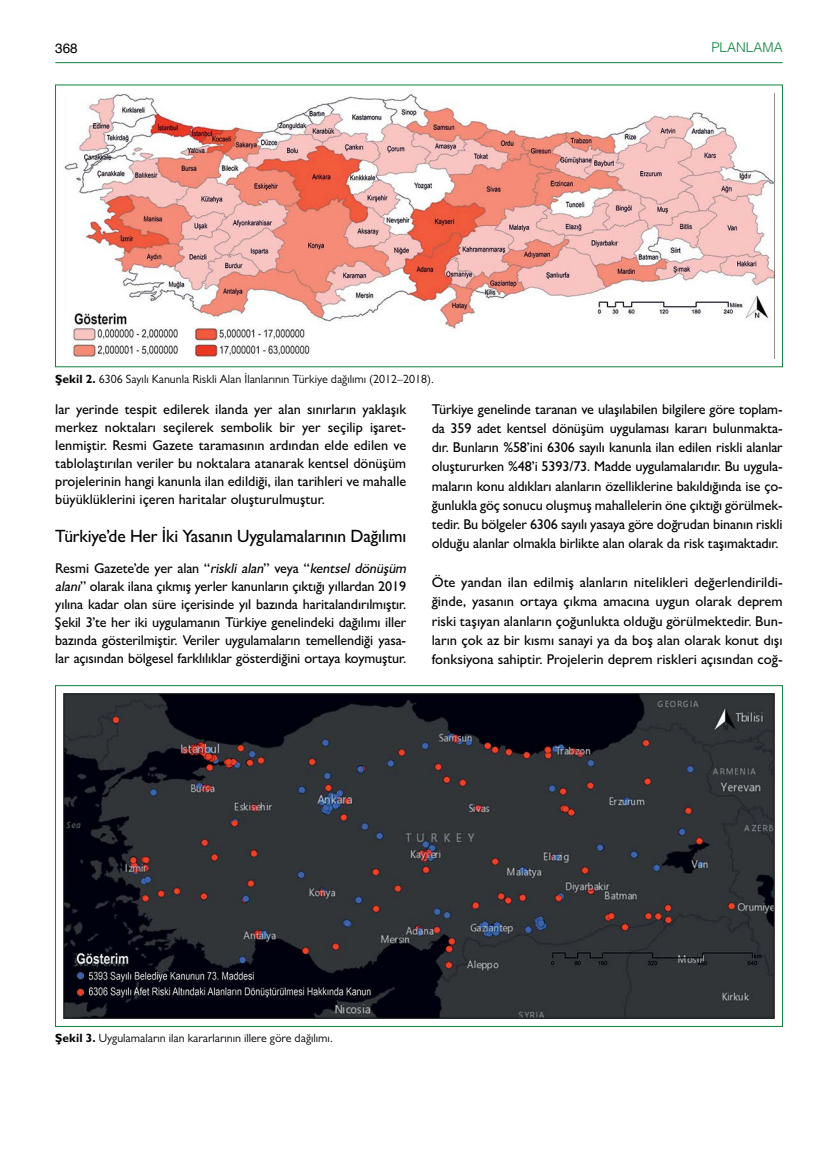
<style>
.page{position:relative;width:838px;height:1170px;background:#fff}
.page>*{position:absolute;margin:0;border:0;box-sizing:border-box;transform-origin:0 0}
.t1{font:500 17.85px "Gill Sans MT Pro";letter-spacing:-.01em;color:#000}
.t2{font:500 14.25px/19.2px "Gill Sans MT Pro";letter-spacing:-.01em;color:#000;text-align:justify}
.t3{font:300 13.5px "Helvetica";color:#0f8140}
.t4{font:13.5px "Helvetica";color:#000}
.t5{font:12px "Gill Sans MT Pro";color:#000}
.s1{font-weight:700}
.s2{font-style:italic}
</style>
<div class="page">
<hr style="left:55px;top:62px;width:727px;height:1px;background:#0f8140">
<img style="left:64px;top:694px;width:710px;height:324px">
<img style="left:64px;top:93px;width:710px;height:264px">
<p class="t4" style="left:55px;top:37px;width:24px">368</p>
<p class="t3" style="left:711px;top:36px;width:73px">PLANLAMA</p>
<p class="t5" style="left:55px;top:371px;width:380px"><span class="s1">Şekil 2.</span> 6306 Sayılı Kanunla Riskli Alan İlanlarının Türkiye dağılımı (2012–2018).</p>
<p class="t2" style="left:55px;top:399px;width:352px;line-height:18.1px">lar yerinde tespit edilerek ilanda yer alan sınırların yaklaşık merkez noktaları seçilerek sembolik bir yer seçilip işaret&shy;lenmiştir. Resmi Gazete taramasının ardından elde edilen ve tablolaştırılan veriler bu noktalara atanarak kentsel dönüşüm projelerinin hangi kanunla ilan edildiği, ilan tarihleri ve mahalle büyüklüklerini içeren haritalar oluşturulmuştur.</p>
<p class="t1" style="left:55px;top:525px;width:352px">Türkiye’de Her İki Yasanın Uygulamalarının Dağılımı</p>
<p class="t2" style="left:55px;top:558px;width:355px;line-height:18.1px;text-align:left">Resmi Gazete’de yer alan “<span class="s2">riskli alan</span>” veya “<span class="s2">kentsel dönüşüm alanı</span>” olarak ilana çıkmış yerler kanunların çıktığı yıllardan 2019 yılına kadar olan süre içerisinde yıl bazında haritalandırılmıştır.<br>Şekil 3’te her iki uygulamanın Türkiye genelindeki dağılımı iller bazında gösterilmiştir. Veriler uygulamaların temellendiği yasa&shy;lar açısından bölgesel farklılıklar gösterdiğini ortaya koymuştur.</p>
<p class="t2" style="left:432px;top:399px;width:352px">Türkiye genelinde taranan ve ulaşılabilen bilgilere göre toplam&shy;da 359 adet kentsel dönüşüm uygulaması kararı bulunmakta&shy;dır. Bunların %58’ini 6306 sayılı kanunla ilan edilen riskli alanlar oluştururken %48’i 5393/73. Madde uygulamalarıdır. Bu uygula&shy;maların konu aldıkları alanların özelliklerine bakıldığında ise ço&shy;ğunlukla göç sonucu oluşmuş mahallelerin öne çıktığı görülmek&shy;tedir. Bu bölgeler 6306 sayılı yasaya göre doğrudan binanın riskli olduğu alanlar olmakla birlikte alan olarak da risk taşımaktadır.</p>
<p class="t2" style="left:432px;top:572px;width:352px">Öte yandan ilan edilmiş alanların nitelikleri değerlendirildi&shy;ğinde, yasanın ortaya çıkma amacına uygun olarak deprem riski taşıyan alanların çoğunlukta olduğu görülmektedir. Bun&shy;ların çok az bir kısmı sanayi ya da boş alan olarak konut dışı fonksiyona sahiptir. Projelerin deprem riskleri açısından coğ-</p>
<p class="t5" style="left:55px;top:1031px;width:279px"><span class="s1">Şekil 3.</span> Uygulamaların ilan kararlarının illere göre dağılımı.</p>
</div>
